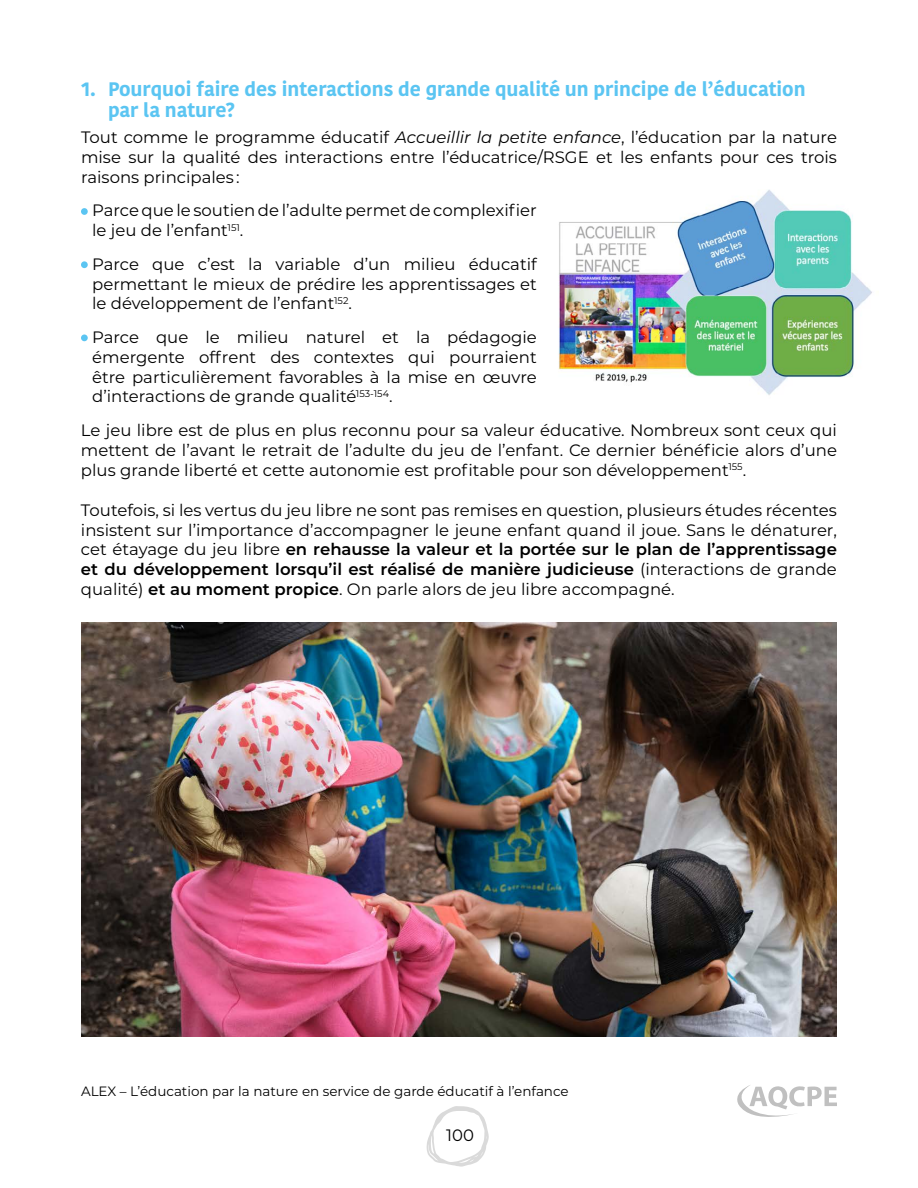
<style>
.page{position:relative;width:918px;height:1188px;background:#fff}
.page>*{position:absolute;margin:0;border:0;box-sizing:border-box;transform-origin:0 0}
.t1{font:700 19.5px/21px "Kohinoor";color:#5bc5f2}
.t2{font:16.5px/20px "Montserrat";color:#000;text-align:justify}
.t3{font:13.5px "Montserrat";color:#000}
.s1{font-style:italic}
.s2{font-weight:600}
</style>
<div class="page">
<svg style="left:426px;top:1106px;width:63px;height:61px"></svg>
<svg style="left:737px;top:1085px;width:100px;height:32px"></svg>
<div style="left:81px;top:208px;width:7px;height:7px;background:#5bc5f2;border-radius:50%"></div>
<div style="left:81px;top:261px;width:7px;height:7px;background:#5bc5f2;border-radius:50%"></div>
<div style="left:81px;top:334px;width:7px;height:7px;background:#5bc5f2;border-radius:50%"></div>
<img style="left:81px;top:622px;width:756px;height:415px">
<img style="left:558px;top:189px;width:314px;height:206px">
<p class="t1" style="left:108px;top:79px;width:699px;text-indent:-27px">1. Pourquoi faire des interactions de grande qualité un principe de l’éducation par la nature?</p>
<p class="t2" style="left:81px;top:127px;width:758px">Tout comme le programme éducatif <span class="s1">Accueillir la petite enfance</span>, l’éducation par la nature mise sur la qualité des interactions entre l’éducatrice/RSGE et les enfants pour ces trois raisons principales :</p>
<p class="t2" style="left:92px;top:200px;width:446px">Parce que le soutien de l’adulte permet de complexifier le jeu de l’enfant<sup>151</sup>.</p>
<p class="t2" style="left:92px;top:253px;width:446px">Parce que c’est la variable d’un milieu éducatif permettant le mieux de prédire les apprentissages et le développement de l’enfant<sup>152</sup>.</p>
<p class="t2" style="left:92px;top:326px;width:446px">Parce que le milieu naturel et la pédagogie émergente offrent des contextes qui pourraient être particulièrement favorables à la mise en œuvre d’interactions de grande qualité<sup>153-154</sup>.</p>
<p class="t2" style="left:81px;top:419px;width:758px">Le jeu libre est de plus en plus reconnu pour sa valeur éducative. Nombreux sont ceux qui mettent de l’avant le retrait de l’adulte du jeu de l’enfant. Ce dernier bénéficie alors d’une plus grande liberté et cette autonomie est profitable pour son développement<sup>155</sup>.</p>
<p class="t2" style="left:81px;top:499px;width:758px">Toutefois, si les vertus du jeu libre ne sont pas remises en question, plusieurs études récentes insistent sur l’importance d’accompagner le jeune enfant quand il joue. Sans le dénaturer, cet étayage du jeu libre <span class="s2">en rehausse la valeur et la portée sur le plan de l’apprentissage et du développement lorsqu’il est réalisé de manière judicieuse</span> (interactions de grande qualité) <span class="s2">et au moment propice</span>. On parle alors de jeu libre accompagné.</p>
<p class="t3" style="left:81px;top:1082px;width:489px">ALEX – L’éducation par la nature en service de garde éducatif à l’enfance</p>
<p class="t2" style="left:446px;top:1125px;width:29px">100</p>
</div>
